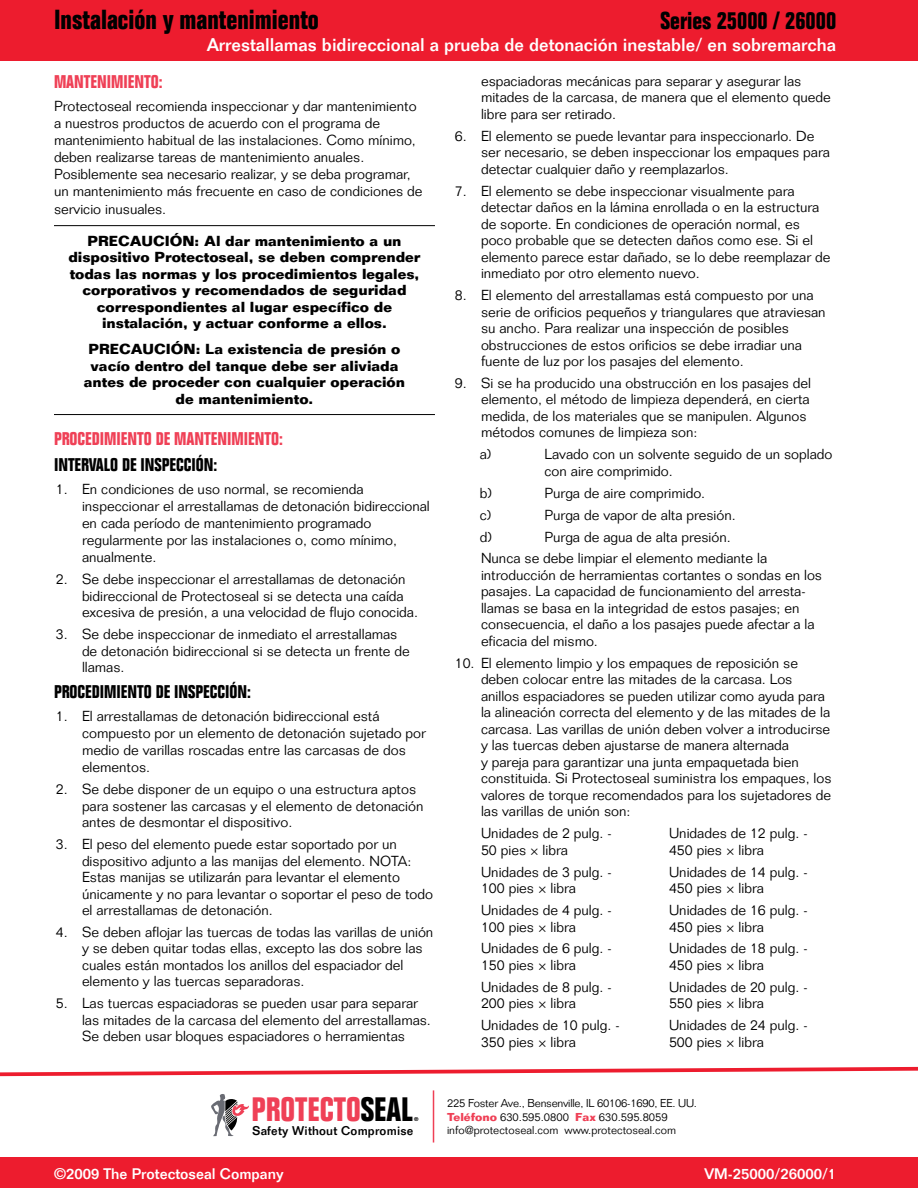
<style>
.page{position:relative;width:918px;height:1188px;background:#fff}
.page>*{position:absolute;margin:0;border:0;box-sizing:border-box;transform-origin:0 0}
.t1{font:700 condensed 33.15px "Folio Std";color:#ef4056}
.t2{font:700 condensed 27px "Folio Std";color:#000}
.t3{font:700 condensed 24px "Folio Std";color:#000}
.t4{font:500 18px "Folio Std";color:#fff}
.t5{font:700 condensed 18px "Folio Std";color:#000}
.t6{font:700 condensed 18px "Folio Std";color:#ef4056}
.t7{font:500 15px "Folio Std";color:#fff}
.t8{font:300 14.25px/16.5px "Folio Std";color:#000}
.t9{font:700 14.25px/16.5px "Folio Std";color:#000;text-align:center}
.t10{font:500 12.45px "Folio Std";letter-spacing:.015em;color:#000}
.t11{font:300 11.25px/13.5px "Folio Std";color:#000}
.t12{font:700 condensed 5.4px "Folio Std";color:#000}
.s1{color:#000}
.s2{font-weight:700;color:#ef4056}
</style>
<div class="page">
<div style="left:0;top:0;width:918px;height:60px;background:#ed1c2e"></div>
<div style="left:0;top:1157px;width:918px;height:31px;background:#ed1c2e"></div>
<hr style="left:54px;top:225px;width:381px;height:1px;background:#000">
<hr style="left:54px;top:414px;width:381px;height:1px;background:#000">
<svg style="left:0;top:1066px;width:918px;height:11px"></svg>
<svg style="left:211px;top:1094px;width:38px;height:42px"></svg>
<hr style="left:433px;top:1090px;width:1px;height:53px;background:#ef4056">
<h2 class="t2" style="left:54px;top:5px;width:266px">Instalación y mantenimiento</h2>
<h3 class="t3" style="left:660px;top:7px;width:177px">Series 25000 / 26000</h3>
<p class="t4" style="left:207px;top:34px;width:630px">Arrestallamas bidireccional a prueba de detonación inestable/ en sobremarcha</p>
<p class="t6" style="left:54px;top:72px;width:110px">MANTENIMIENTO:</p>
<p class="t8" style="left:54px;top:97px;width:370px;line-height:17.1px">Protectoseal recomienda inspeccionar y dar mantenimiento a nuestros productos de acuerdo con el programa de mantenimiento habitual de las instalaciones. Como mínimo, deben realizarse tareas de mantenimiento anuales.<br>Posiblemente sea necesario realizar, y se deba programar, un mantenimiento más frecuente en caso de condiciones de servicio inusuales.</p>
<p class="t9" style="left:68px;top:233px;width:354px">PRECAUCIÓN: Al dar mantenimiento a un dispositivo Protectoseal, se deben comprender todas las normas y los procedimientos legales, corporativos y recomendados de seguridad correspondientes al lugar específico de instalación, y actuar conforme a ellos.</p>
<p class="t9" style="left:84px;top:341px;width:323px">PRECAUCIÓN: La existencia de presión o vacío dentro del tanque debe ser aliviada antes de proceder con cualquier operación de mantenimiento.</p>
<p class="t6" style="left:54px;top:429px;width:231px">PROCEDIMIENTO DE MANTENIMIENTO:</p>
<p class="t5" style="left:54px;top:455px;width:165px">INTERVALO DE INSPECCIÓN:</p>
<p class="t8" style="left:82px;top:480px;width:349px;line-height:17.1px;text-indent:-26px">1. En condiciones de uso normal, se recomienda inspeccionar el arrestallamas de detonación bidireccional en cada período de mantenimiento programado regularmente por las instalaciones o, como mínimo, anualmente.</p>
<p class="t8" style="left:82px;top:571px;width:338px;text-indent:-26px">2. Se debe inspeccionar el arrestallamas de detonación bidireccional de Protectoseal si se detecta una caída excesiva de presión, a una velocidad de flujo conocida.</p>
<p class="t8" style="left:82px;top:626px;width:329px;text-indent:-26px">3. Se debe inspeccionar de inmediato el arrestallamas de detonación bidireccional si se detecta un frente de llamas.</p>
<p class="t5" style="left:54px;top:682px;width:199px">PROCEDIMIENTO DE INSPECCIÓN:</p>
<p class="t8" style="left:82px;top:707px;width:345px;line-height:17.1px;text-indent:-26px">1. El arrestallamas de detonación bidireccional está compuesto por un elemento de detonación sujetado por medio de varillas roscadas entre las carcasas de dos elementos.</p>
<p class="t8" style="left:82px;top:781px;width:343px;text-indent:-26px">2. Se debe disponer de un equipo o una estructura aptos para sostener las carcasas y el elemento de detonación antes de desmontar el dispositivo.</p>
<p class="t8" style="left:82px;top:836px;width:353px;text-indent:-26px">3. El peso del elemento puede estar soportado por un dispositivo adjunto a las manijas del elemento. NOTA:<br>Estas manijas se utilizarán para levantar el elemento únicamente y no para levantar o soportar el peso de todo el arrestallamas de detonación.</p>
<p class="t8" style="left:82px;top:924px;width:353px;text-indent:-26px">4. Se deben aflojar las tuercas de todas las varillas de unión y se deben quitar todas ellas, excepto las dos sobre las cuales están montados los anillos del espaciador del elemento y las tuercas separadoras.</p>
<p class="t8" style="left:82px;top:995px;width:350px;text-indent:-26px">5. Las tuercas espaciadoras se pueden usar para separar las mitades de la carcasa del elemento del arrestallamas.<br>Se deben usar bloques espaciadores o herramientas</p>
<p class="t8" style="left:481px;top:73px;width:351px">espaciadoras mecánicas para separar y asegurar las mitades de la carcasa, de manera que el elemento quede libre para ser retirado.</p>
<p class="t8" style="left:481px;top:127px;width:350px;text-indent:-26px">6. El elemento se puede levantar para inspeccionarlo. De ser necesario, se deben inspeccionar los empaques para detectar cualquier daño y reemplazarlos.</p>
<p class="t8" style="left:481px;top:182px;width:351px;text-indent:-26px">7. El elemento se debe inspeccionar visualmente para detectar daños en la lámina enrollada o en la estructura de soporte. En condiciones de operación normal, es poco probable que se detecten daños como ese. Si el elemento parece estar dañado, se lo debe reemplazar de inmediato por otro elemento nuevo.</p>
<p class="t8" style="left:481px;top:287px;width:346px;text-indent:-26px">8. El elemento del arrestallamas está compuesto por una serie de orificios pequeños y triangulares que atraviesan su ancho. Para realizar una inspección de posibles obstrucciones de estos orificios se debe irradiar una fuente de luz por los pasajes del elemento.</p>
<p class="t8" style="left:481px;top:375px;width:331px;text-indent:-26px">9. Si se ha producido una obstrucción en los pasajes del elemento, el método de limpieza dependerá, en cierta medida, de los materiales que se manipulen. Algunos métodos comunes de limpieza son:</p>
<p class="t8" style="left:480px;top:446px;width:13px">a)</p>
<p class="t8" style="left:544px;top:446px;width:290px">Lavado con un solvente seguido de un soplado con aire comprimido.</p>
<p class="t8" style="left:480px;top:485px;width:14px">b)</p>
<p class="t8" style="left:544px;top:485px;width:162px">Purga de aire comprimido.</p>
<p class="t8" style="left:480px;top:506px;width:13px">c)</p>
<p class="t8" style="left:544px;top:506px;width:193px">Purga de vapor de alta presión.</p>
<p class="t8" style="left:480px;top:528px;width:14px">d)</p>
<p class="t8" style="left:481px;top:526px;width:288px;line-height:21.9px;text-indent:63px">Purga de agua de alta presión.<br>Nunca se debe limpiar el elemento mediante la</p>
<p class="t8" style="left:481px;top:567px;width:343px">introducción de herramientas cortantes o sondas en los pasajes. La capacidad de funcionamiento del arresta&shy;llamas se basa en la integridad de estos pasajes; en consecuencia, el daño a los pasajes puede afectar a la eficacia del mismo.</p>
<p class="t8" style="left:481px;top:655px;width:352px;text-indent:-26px">10. El elemento limpio y los empaques de reposición se deben colocar entre las mitades de la carcasa. Los anillos espaciadores se pueden utilizar como ayuda para la alineación correcta del elemento y de las mitades de la carcasa. Las varillas de unión deben volver a introducirse y las tuercas deben ajustarse de manera alternada<br>y pareja para garantizar una junta empaquetada bien constituida. Si Protectoseal suministra los empaques, los valores de torque recomendados para los sujetadores de las varillas de unión son:</p>
<p class="t8" style="left:481px;top:825px;width:132px">Unidades de 2 pulg. -</p>
<p class="t8" style="left:669px;top:825px;width:140px">Unidades de 12 pulg. -</p>
<p class="t8" style="left:481px;top:842px;width:88px">50 pies × libra</p>
<p class="t8" style="left:669px;top:842px;width:96px">450 pies × libra</p>
<p class="t8" style="left:481px;top:863px;width:132px">Unidades de 3 pulg. -</p>
<p class="t8" style="left:669px;top:863px;width:140px">Unidades de 14 pulg. -</p>
<p class="t8" style="left:481px;top:880px;width:96px">100 pies × libra</p>
<p class="t8" style="left:669px;top:880px;width:96px">450 pies × libra</p>
<p class="t8" style="left:481px;top:902px;width:132px">Unidades de 4 pulg. -</p>
<p class="t8" style="left:669px;top:902px;width:140px">Unidades de 16 pulg. -</p>
<p class="t8" style="left:481px;top:918px;width:96px">100 pies × libra</p>
<p class="t8" style="left:669px;top:918px;width:96px">450 pies × libra</p>
<p class="t8" style="left:481px;top:940px;width:132px">Unidades de 6 pulg. -</p>
<p class="t8" style="left:669px;top:940px;width:140px">Unidades de 18 pulg. -</p>
<p class="t8" style="left:481px;top:957px;width:96px">150 pies × libra</p>
<p class="t8" style="left:669px;top:957px;width:96px">450 pies × libra</p>
<p class="t8" style="left:481px;top:979px;width:132px">Unidades de 8 pulg. -</p>
<p class="t8" style="left:669px;top:979px;width:140px">Unidades de 20 pulg. -</p>
<p class="t8" style="left:481px;top:995px;width:96px">200 pies × libra</p>
<p class="t8" style="left:669px;top:995px;width:96px">550 pies × libra</p>
<p class="t8" style="left:481px;top:1017px;width:140px">Unidades de 10 pulg. -</p>
<p class="t8" style="left:669px;top:1017px;width:140px">Unidades de 24 pulg. -</p>
<p class="t8" style="left:481px;top:1034px;width:96px">350 pies × libra</p>
<p class="t8" style="left:669px;top:1034px;width:96px">500 pies × libra</p>
<h1 class="t1" style="left:252px;top:1091px;width:163px">PROTECTO<span class="s1">SEAL</span></h1>
<p class="t12" style="left:414px;top:1116px;width:6px">®</p>
<p class="t10" style="left:253px;top:1123px;width:162px">Safety Without Compromise</p>
<p class="t11" style="left:447px;top:1097px;width:252px">225 Foster Ave., Bensenville, IL 60106-1690, EE. UU.<br><span class="s2">Teléfono</span> 630.595.0800 <span class="s2">Fax</span> 630.595.8059 info@protectoseal.com www.protectoseal.com</p>
<p class="t7" style="left:54px;top:1164px;width:231px">©2009 The Protectoseal Company</p>
<p class="t7" style="left:705px;top:1164px;width:133px">VM-25000/26000/1</p>
</div>
